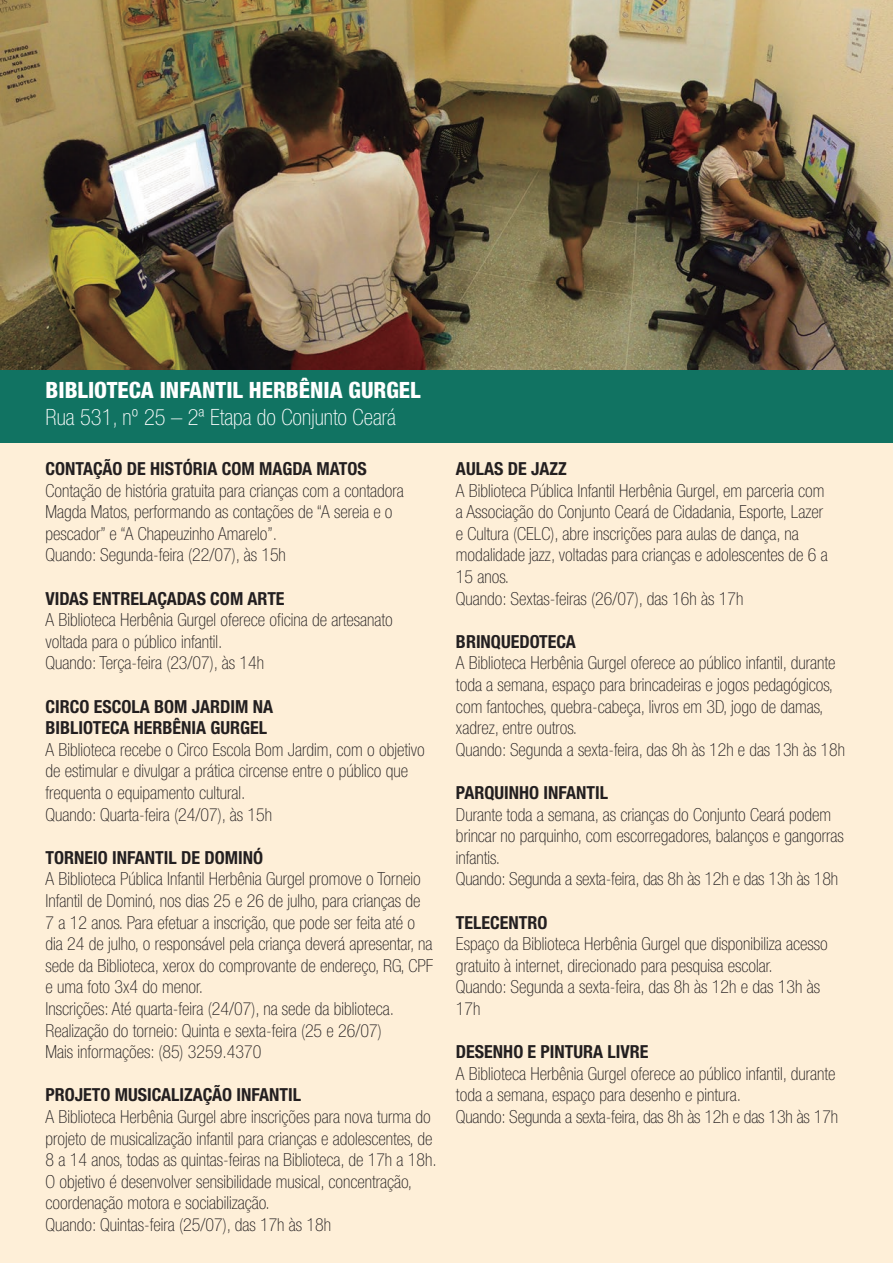
<style>
.page{position:relative;width:893px;height:1263px;background:#fff}
.page>*{position:absolute;margin:0;border:0;box-sizing:border-box;transform-origin:0 0}
.t1{font:100 condensed 22.5px "Helvetica Neue LT Pro";color:#fff}
.t2{font:800 condensed 22.5px "Helvetica Neue LT Pro";color:#fff}
.t3{font:100 condensed 18px/21.6px "Helvetica Neue LT Pro";color:#231f20}
.t4{font:700 condensed 18px "Helvetica Neue LT Pro";color:#231f20}
</style>
<div class="page">
<div style="left:0;top:369px;width:893px;height:894px;background:#feefd8"></div>
<div style="left:0;top:369px;width:893px;height:74px;background:#117362"></div>
<img style="left:0;top:0;width:893px;height:369px">
<p class="t2" style="left:46px;top:376px;width:377px">BIBLIOTECA INFANTIL HERBÊNIA GURGEL</p>
<p class="t1" style="left:46px;top:405px;width:352px">Rua 531, nº 25 – 2ª Etapa do Conjunto Ceará</p>
<p class="t4" style="left:46px;top:458px;width:323px">CONTAÇÃO DE HISTÓRIA COM MAGDA MATOS</p>
<p class="t3" style="left:46px;top:480px;width:360px">Contação de história gratuita para crianças com a contadora<br>Magda Matos, performando as contações de “A sereia e o pescador” e “A Chapeuzinho Amarelo”.</p>
<p class="t3" style="left:46px;top:545px;width:242px">Quando: Segunda-feira (22/07), às 15h</p>
<p class="t4" style="left:46px;top:587px;width:241px">VIDAS ENTRELAÇADAS COM ARTE</p>
<p class="t3" style="left:46px;top:610px;width:349px">A Biblioteca Herbênia Gurgel oferece oficina de artesanato voltada para o público infantil.</p>
<p class="t3" style="left:46px;top:653px;width:220px">Quando: Terça-feira (23/07), às 14h</p>
<p class="t4" style="left:46px;top:695px;width:229px">CIRCO ESCOLA BOM JARDIM NA</p>
<p class="t4" style="left:46px;top:717px;width:223px">BIBLIOTECA HERBÊNIA GURGEL</p>
<p class="t3" style="left:46px;top:739px;width:381px">A Biblioteca recebe o Circo Escola Bom Jardim, com o objetivo de estimular e divulgar a prática circense entre o público que frequenta o equipamento cultural.</p>
<p class="t3" style="left:46px;top:804px;width:228px">Quando: Quarta-feira (24/07), às 15h</p>
<p class="t4" style="left:46px;top:846px;width:219px">TORNEIO INFANTIL DE DOMINÓ</p>
<p class="t3" style="left:46px;top:869px;width:389px">A Biblioteca Pública Infantil Herbênia Gurgel promove o Torneio Infantil de Dominó, nos dias 25 e 26 de julho, para crianças de 7 a 12 anos. Para efetuar a inscrição, que pode ser feita até o dia 24 de julho, o responsável pela criança deverá apresentar, na sede da Biblioteca, xerox do comprovante de endereço, RG, CPF e uma foto 3x4 do menor.</p>
<p class="t3" style="left:46px;top:999px;width:350px">Inscrições: Até quarta-feira (24/07), na sede da biblioteca.</p>
<p class="t3" style="left:46px;top:1020px;width:338px">Realização do torneio: Quinta e sexta-feira (25 e 26/07)</p>
<p class="t3" style="left:46px;top:1042px;width:217px">Mais informações: (85) 3259.4370</p>
<p class="t4" style="left:46px;top:1084px;width:257px">PROJETO MUSICALIZAÇÃO INFANTIL</p>
<p class="t3" style="left:46px;top:1107px;width:393px">A Biblioteca Herbênia Gurgel abre inscrições para nova turma do projeto de musicalização infantil para crianças e adolescentes, de 8 a 14 anos, todas as quintas-feiras na Biblioteca, de 17h a 18h.<br>O objetivo é desenvolver sensibilidade musical, concentração, coordenação motora e sociabilização.</p>
<p class="t3" style="left:46px;top:1215px;width:287px">Quando: Quintas-feira (25/07), das 17h às 18h</p>
<p class="t4" style="left:456px;top:458px;width:112px">AULAS DE JAZZ</p>
<p class="t3" style="left:456px;top:480px;width:373px">A Biblioteca Pública Infantil Herbênia Gurgel, em parceria com a Associação do Conjunto Ceará de Cidadania, Esporte, Lazer e Cultura (CELC), abre inscrições para aulas de dança, na modalidade jazz, voltadas para crianças e adolescentes de 6 a 15 anos.</p>
<p class="t3" style="left:456px;top:588px;width:289px">Quando: Sextas-feiras (26/07), das 16h às 17h</p>
<p class="t4" style="left:456px;top:630px;width:121px">BRINQUEDOTECA</p>
<p class="t3" style="left:456px;top:653px;width:381px">A Biblioteca Herbênia Gurgel oferece ao público infantil, durante toda a semana, espaço para brincadeiras e jogos pedagógicos, com fantoches, quebra-cabeça, livros em 3D, jogo de damas,</p>
<p class="t3" style="left:456px;top:718px;width:123px">xadrez, entre outros.</p>
<p class="t3" style="left:456px;top:739px;width:390px">Quando: Segunda a sexta-feira, das 8h às 12h e das 13h às 18h</p>
<p class="t4" style="left:456px;top:782px;width:153px">PARQUINHO INFANTIL</p>
<p class="t3" style="left:456px;top:804px;width:389px">Durante toda a semana, as crianças do Conjunto Ceará podem brincar no parquinho, com escorregadores, balanços e gangorras infantis.</p>
<p class="t3" style="left:456px;top:869px;width:384px">Quando: Segunda a sexta-feira, das 8h às 12h e das 13h às 18h</p>
<p class="t4" style="left:456px;top:911px;width:93px">TELECENTRO</p>
<p class="t3" style="left:456px;top:934px;width:373px">Espaço da Biblioteca Herbênia Gurgel que disponibiliza acesso gratuito à internet, direcionado para pesquisa escolar.</p>
<p class="t3" style="left:456px;top:977px;width:365px">Quando: Segunda a sexta-feira, das 8h às 12h e das 13h às<br>17h</p>
<p class="t4" style="left:456px;top:1041px;width:194px">DESENHO E PINTURA LIVRE</p>
<p class="t3" style="left:456px;top:1063px;width:381px">A Biblioteca Herbênia Gurgel oferece ao público infantil, durante toda a semana, espaço para desenho e pintura.</p>
<p class="t3" style="left:456px;top:1107px;width:384px">Quando: Segunda a sexta-feira, das 8h às 12h e das 13h às 17h</p>
</div>
